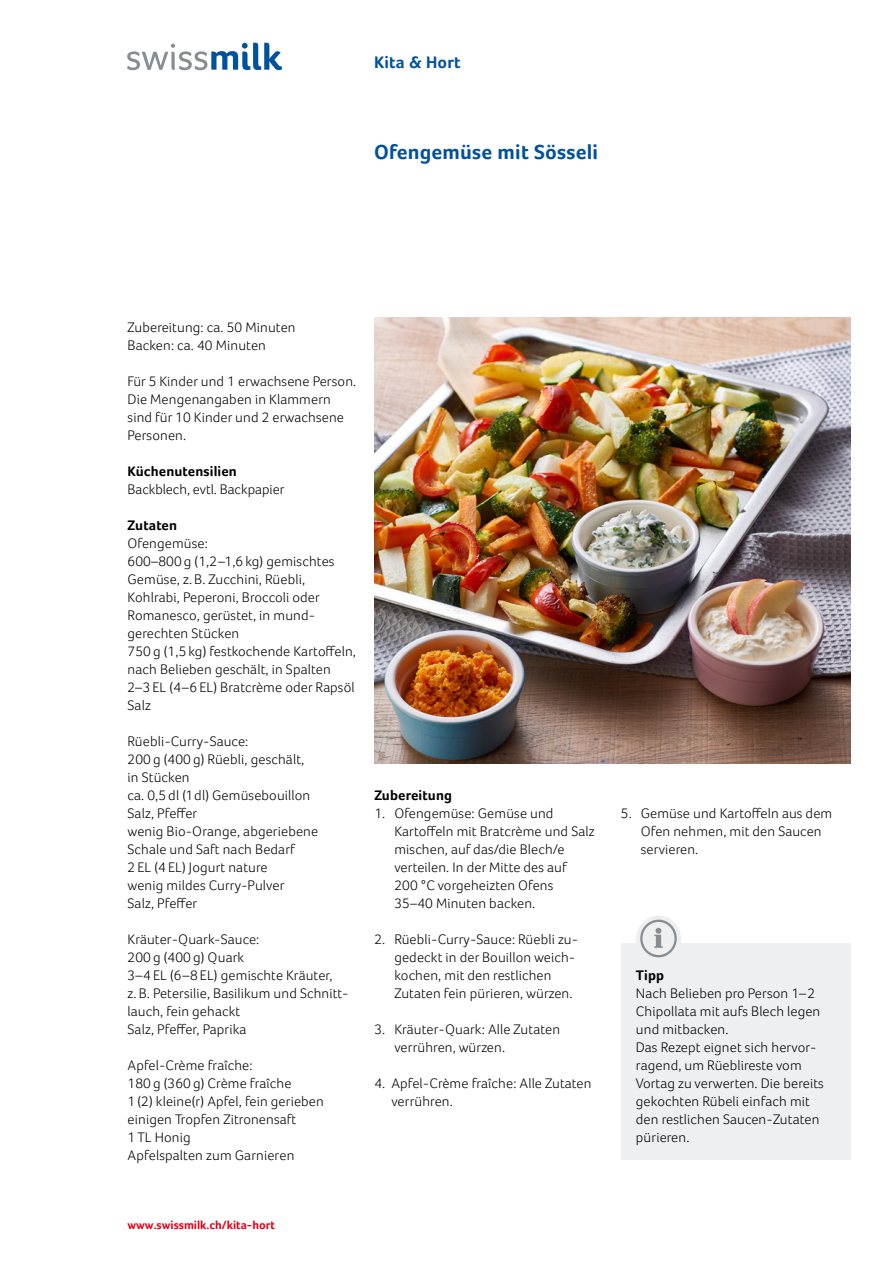
<style>
.page{position:relative;width:893px;height:1263px;background:#fff}
.page>*{position:absolute;margin:0;border:0;box-sizing:border-box;transform-origin:0 0}
.t1{font:700 21px "Foco";letter-spacing:.01em;color:#00519e}
.t2{font:700 17.25px "Foco";letter-spacing:.01em;color:#00519e}
.t3{font:300 14.25px/18px "Foco";letter-spacing:.01em;color:#000}
.t4{font:700 14.25px "Foco";letter-spacing:.01em;color:#000}
.t5{font:700 12px "Foco";color:#e2001a}
</style>
<div class="page">
<svg style="left:127px;top:43px;width:155px;height:27px"></svg>
<img style="left:374px;top:317px;width:476px;height:447px">
<div style="left:621px;top:944px;width:230px;height:216px;background:#edeff0"></div>
<div style="left:636px;top:915px;width:45px;height:47px;background:#edeff0;border-radius:50%"></div>
<svg style="left:640px;top:920px;width:37px;height:37px"></svg>
<p class="t2" style="left:374px;top:52px;width:88px">Kita &amp; Hort</p>
<h1 class="t1" style="left:374px;top:140px;width:225px">Ofengemüse mit Sösseli</h1>
<p class="t3" style="left:128px;top:318px;width:170px">Zubereitung: ca. 50 Minuten<br>Backen: ca. 40 Minuten</p>
<p class="t3" style="left:128px;top:372px;width:230px">Für 5 Kinder und 1 erwachsene Person.<br>Die Mengenangaben in Klammern sind für 10 Kinder und 2 erwachsene<br>Personen.</p>
<p class="t4" style="left:128px;top:462px;width:111px">Küchenutensilien</p>
<p class="t3" style="left:128px;top:480px;width:158px">Backblech, evtl. Backpapier</p>
<p class="t4" style="left:128px;top:517px;width:51px">Zutaten</p>
<p class="t3" style="left:128px;top:534px;width:230px">Ofengemüse:<br>600–800 g (1,2–1,6 kg) gemischtes<br>Gemüse, z. B. Zucchini, Rüebli,<br>Kohlrabi, Peperoni, Broccoli oder<br>Romanesco, gerüstet, in mund&shy;gerechten Stücken<br>750 g (1,5 kg) festkochende Kartoffeln, nach Belieben geschält, in Spalten<br>2–3 EL (4–6 EL) Bratcrème oder Rapsöl<br>Salz</p>
<p class="t3" style="left:128px;top:732px;width:192px">Rüebli-Curry-Sauce:<br>200 g (400 g) Rüebli, geschält, in Stücken<br>ca. 0,5 dl (1dl) Gemüsebouillon<br>Salz, Pfeffer<br>wenig Bio-Orange, abgeriebene<br>Schale und Saft nach Bedarf<br>2 EL (4 EL) Jogurt nature<br>wenig mildes Curry-Pulver<br>Salz, Pfeffer</p>
<p class="t3" style="left:128px;top:930px;width:222px">Kräuter-Quark-Sauce:<br>200 g (400 g) Quark<br>3–4 EL (6–8 EL) gemischte Kräuter,<br>z. B. Petersilie, Basilikum und Schnitt&shy;lauch, fein gehackt<br>Salz, Pfeffer, Paprika</p>
<p class="t3" style="left:128px;top:1056px;width:198px">Apfel-Crème fraîche:<br>180 g (360 g) Crème fraîche<br>1 (2) kleine(r) Apfel, fein gerieben einigen Tropfen Zitronensaft<br>1 TL Honig<br>Apfelspalten zum Garnieren</p>
<p class="t4" style="left:374px;top:787px;width:79px">Zubereitung</p>
<p class="t3" style="left:394px;top:804px;width:202px;text-indent:-20px">1. Ofengemüse: Gemüse und<br>Kartoffeln mit Bratcrème und Salz mischen, auf das/die Blech/e verteilen. In der Mitte des auf<br>200 °C vorgeheizten Ofens<br>35–40 Minuten backen.</p>
<p class="t3" style="left:394px;top:930px;width:183px;text-indent:-20px">2. Rüebli-Curry-Sauce: Rüebli zu&shy;gedeckt in der Bouillon weich&shy;kochen, mit den restlichen<br>Zutaten fein pürieren, würzen.</p>
<p class="t3" style="left:394px;top:1020px;width:167px;text-indent:-20px">3. Kräuter-Quark: Alle Zutaten verrühren, würzen.</p>
<p class="t3" style="left:391px;top:1074px;width:202px;text-indent:-17px">4. Apfel-Crème fraîche: Alle Zutaten verrühren.</p>
<p class="t5" style="left:128px;top:1218px;width:149px">www.swissmilk.ch/kita-hort</p>
<p class="t3" style="left:641px;top:804px;width:193px;text-indent:-20px">5. Gemüse und Kartoffeln aus dem<br>Ofen nehmen, mit den Saucen servieren.</p>
<p class="t4" style="left:636px;top:967px;width:30px">Tipp</p>
<p class="t3" style="left:636px;top:984px;width:189px">Nach Belieben pro Person 1–2<br>Chipollata mit aufs Blech legen und mitbacken.<br>Das Rezept eignet sich hervor&shy;ragend, um Rüeblireste vom<br>Vortag zu verwerten. Die bereits gekochten Rübeli einfach mit den restlichen Saucen-Zutaten pürieren.</p>
</div>
